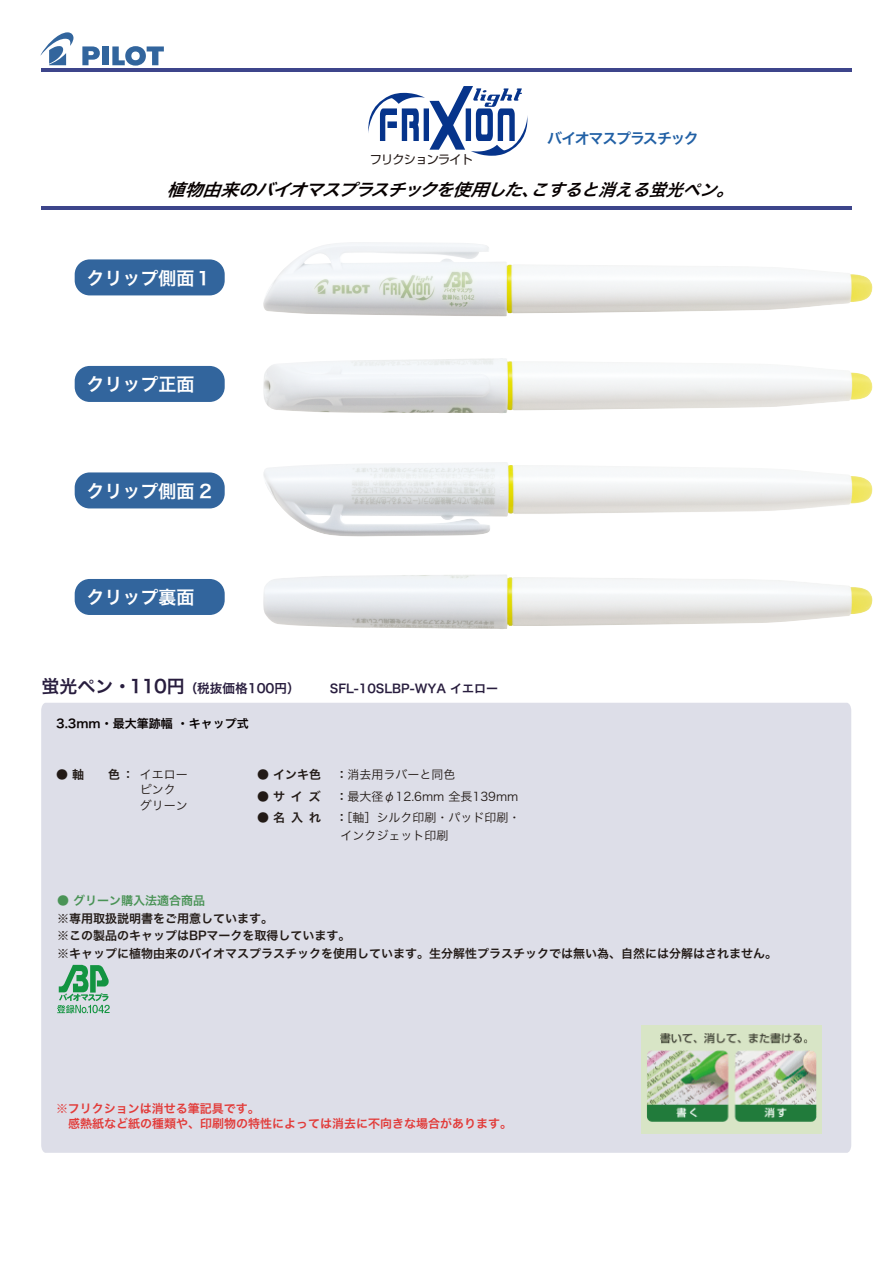
<style>
.page{position:relative;width:893px;height:1263px;background:#fff}
.page>*{position:absolute;margin:0;border:0;box-sizing:border-box;transform-origin:0 0}
.t1{font:18px "Hira Kaku Pro W6";color:#fff}
.t2{font:italic 16.95px "Hiragino Sans W6";color:#070101;scale:1.06 1}
.t3{font:15px "Hira Kaku Pro W6";letter-spacing:-.09em;color:#2160a5}
.t4{font:12.6px "Hira Kaku Pro W6";color:#281d3e}
.t5{font:12.15px "Shin Go Pro";letter-spacing:-.06em;color:#231916}
.t6{font:12px/16.5px "Hira Kaku Pro W6";color:#221a16}
.t7{font:12px/18px "Hira Kaku Pro W3";color:#221a16}
.t8{font:12px/15px "Hira Kaku Pro W6";color:#e23b39}
.t9{font:12px "Hira Kaku Pro W6";color:#281d3e}
.t10{font:12px "Hira Kaku Pro W6";color:#070101}
.t11{font:12px "Hira Kaku Pro W6";color:#4a9356}
.s1{font-family:"Hira Kaku Pro W6"}
.s2{font-size:18px}
.s3{font-family:"Hira Kaku Pro W3"}
</style>
<div class="page">
<div style="left:41px;top:703px;width:810px;height:450px;background:#dddee8"></div>
<svg style="left:82px;top:46px;width:18px;height:19px"></svg>
<div style="left:102px;top:46px;width:7px;height:19px;background:#32659d"></div>
<svg style="left:112px;top:46px;width:52px;height:20px"></svg>
<svg style="left:40px;top:32px;width:33px;height:33px"></svg>
<hr style="left:41px;top:69px;width:810px;height:3px;background:#3d458b">
<hr style="left:41px;top:207px;width:810px;height:3px;background:#3d458b">
<div style="left:75px;top:259px;width:150px;height:36px;background:#32659d;border-radius:15px"></div>
<div style="left:75px;top:366px;width:150px;height:36px;background:#32659d;border-radius:15px"></div>
<div style="left:75px;top:472px;width:150px;height:36px;background:#32659d;border-radius:15px"></div>
<div style="left:75px;top:579px;width:150px;height:36px;background:#32659d;border-radius:15px"></div>
<svg style="left:368px;top:86px;width:160px;height:70px"></svg>
<img style="left:263px;top:575px;width:610px;height:54px">
<img style="left:263px;top:462px;width:610px;height:75px">
<img style="left:263px;top:358px;width:610px;height:55px">
<img style="left:263px;top:242px;width:610px;height:74px">
<svg style="left:57px;top:964px;width:53px;height:49px;background:#87bea1"></svg>
<img style="left:641px;top:1025px;width:180px;height:108px">
<p class="t5" style="left:370px;top:150px;width:105px">フリクションライト</p>
<p class="t3" style="left:547px;top:125px;width:153px">バイオマスプラスチック</p>
<h2 class="t2" style="left:166px;top:175px;width:546px">植物由来のバイオマスプラスチックを使用した、<span class="s1">こすると消える蛍光ペン。</span></h2>
<h1 class="t1" style="left:87px;top:262px;width:127px">クリップ側面１</h1>
<h1 class="t1" style="left:87px;top:368px;width:109px">クリップ正面</h1>
<h1 class="t1" style="left:87px;top:474px;width:127px">クリップ側面 2</h1>
<h1 class="t1" style="left:87px;top:581px;width:109px">クリップ裏面</h1>
<p class="t4" style="left:41px;top:677px;width:260px"><span class="s2">蛍光ペン・110円</span>（税抜価格100円）</p>
<p class="t9" style="left:330px;top:677px;width:170px">SFL-10SLBP-WYA イエロー</p>
<p class="t10" style="left:56px;top:713px;width:194px">3.3mm・最大筆跡幅 ・キャップ式</p>
<p class="t6" style="left:56px;top:765px;width:133px">● 軸　　色：<span class="s3">イエロー</span></p>
<p class="t7" style="left:140px;top:780px;width:49px;line-height:16.5px">ピンクグリーン</p>
<p class="t7" style="left:257px;top:764px;width:200px"><span class="s1">● インキ色 ：</span>消去用ラバーと同色</p>
<p class="t7" style="left:341px;top:807px;width:181px;text-indent:-83px"><span class="s1">● 名 入 れ ：</span>［軸］シルク印刷・パッド印刷・インクジェット印刷</p>
<p class="t6" style="left:257px;top:788px;width:65px">● サイズ</p>
<p class="t7" style="left:336px;top:787px;width:184px"><span class="s1">：</span>最大径φ12.6mm 全長139mm</p>
<p class="t11" style="left:57px;top:890px;width:150px">● グリーン購入法適合商品</p>
<p class="t6" style="left:57px;top:910px;width:295px">※専用取扱説明書をご用意しています。<br>※この製品のキャップはBPマークを取得しています。</p>
<p class="t6" style="left:57px;top:945px;width:721px">※キャップに植物由来のバイオマスプラスチックを使用しています。生分解性プラスチックでは無い為、自然には分解はされません。</p>
<p class="t8" style="left:56px;top:1100px;width:457px">※フリクションは消せる筆記具です。<br>　感熱紙など紙の種類や、印刷物の特性によっては消去に不向きな場合があります。</p>
</div>
